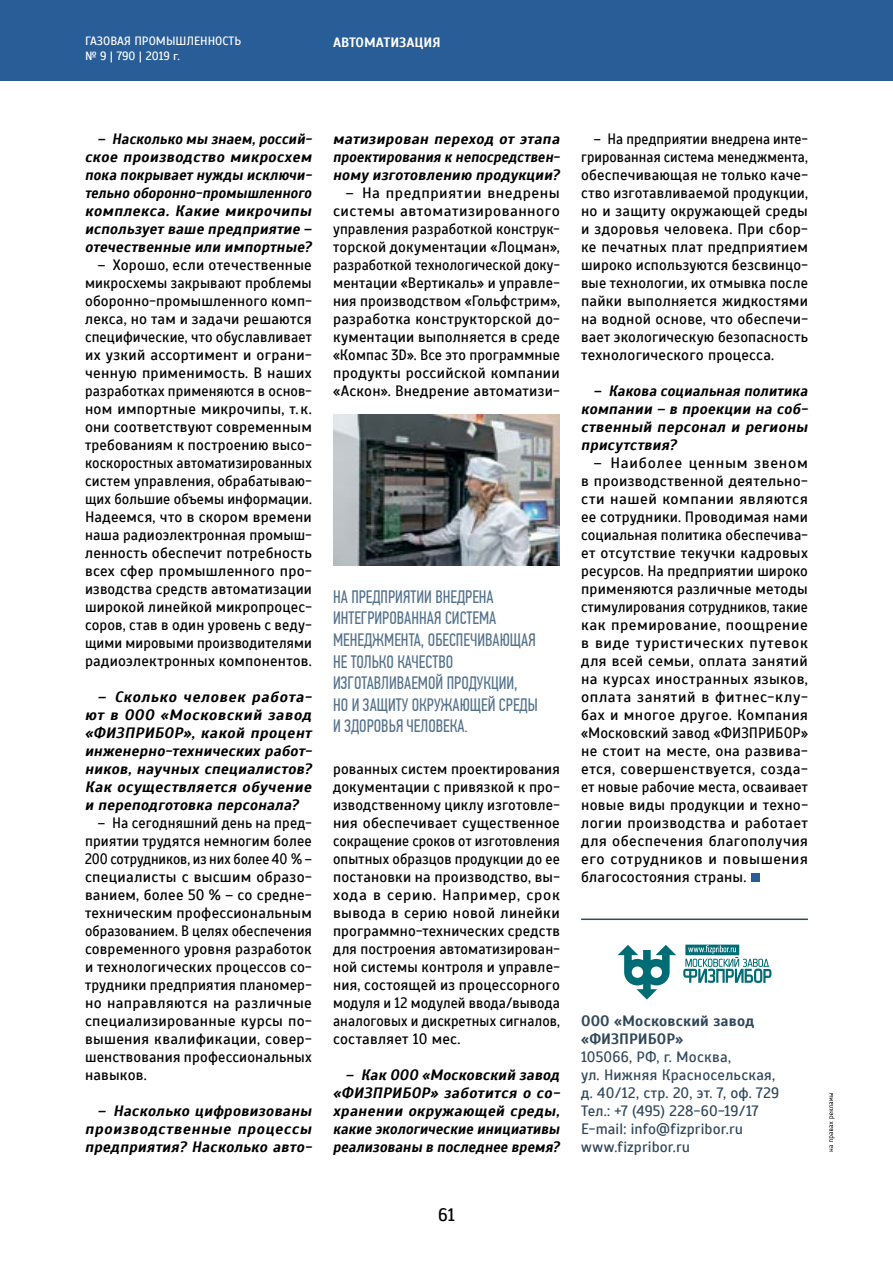
<style>
.page{position:relative;width:893px;height:1263px;background:#fff}
.page>*{position:absolute;margin:0;border:0;box-sizing:border-box;transform-origin:0 0}
.t1{font:18px/21.6px "PF Din Text Comp Pro";color:#54728b}
.t2{font:18px "Scada";color:#000}
.t3{font:15px/18px "Scada";letter-spacing:.015em;color:#000;text-align:justify}
.t4{font:italic 700 15px/18px "Scada";letter-spacing:.015em;color:#000;text-align:justify}
.t5{font:15px/18px "Scada";letter-spacing:.015em;color:#000;text-align:justify;scale:.95 1}
.t6{font:15px/18px "Scada";letter-spacing:.015em;color:#000;text-align:justify;scale:.92 1}
.t7{font:italic 700 15px/18px "Scada";letter-spacing:.015em;color:#000;text-align:justify;scale:.95 1}
.t8{font:15px/18px "Scada";letter-spacing:.015em;color:#32485a}
.t9{font:italic 700 15px/18px "Scada";letter-spacing:.015em;color:#000;text-align:justify;scale:.96 1}
.t10{font:700 15px/18px "Scada";letter-spacing:.01em;color:#32485a}
.t11{font:700 13.5px "Scada";color:#fff}
.t12{font:12px/14.4px "Scada";color:#fff}
</style>
<div class="page">
<div style="left:0;top:0;width:893px;height:81px;background:#295d97"></div>
<div style="left:751px;top:873px;width:8px;height:9px;background:#295d97"></div>
<hr style="left:581px;top:918px;width:227px;height:2px;background:#32485a">
<svg style="left:829px;top:1093px;width:6px;height:58px"></svg>
<svg style="left:618px;top:945px;width:153px;height:54px"></svg>
<img style="left:333px;top:414px;width:227px;height:152px">
<p class="t12" style="left:85px;top:34px;width:158px">ГАЗОВАЯ ПРОМЫШЛЕННОСТЬ № 9 | 790 | 2019 г.</p>
<p class="t11" style="left:333px;top:34px;width:109px">АВТОМАТИЗАЦИЯ</p>
<p class="t7" style="left:85px;top:130px;width:240px;text-indent:13px">– Насколько мы знаем, россий&shy;ское производство микросхем пока покрывает нужды исключи&shy;тельно оборонно-промышленного комплекса. Какие микрочипы использует ваше предприятие – отечественные или импортные?</p>
<p class="t3" style="left:85px;top:256px;width:228px;text-indent:13px">– Хорошо, если отечественные микросхемы закрывают проблемы оборонно-промышленного комп&shy;лекса, но там и задачи решаются специфические, что обуславливает их узкий ассортимент и ограни&shy;ченную применимость. В наших разработках применяются в основ&shy;ном импортные микрочипы, т. к. они соответствуют современным требованиям к построению высо&shy;коскоростных автоматизированных систем управления, обрабатываю&shy;щих большие объемы информации.<br>Надеемся, что в скором времени наша радиоэлектронная промыш&shy;ленность обеспечит потребность всех сфер промышленного про&shy;изводства средств автоматизации широкой линейкой микропроцес&shy;соров, став в один уровень с веду&shy;щими мировыми производителями радиоэлектронных компонентов.</p>
<p class="t4" style="left:85px;top:688px;width:228px;text-indent:13px">– Сколько человек работа&shy;ют в ООО «Московский завод «ФИЗПРИБОР», какой процент инженерно-технических работ&shy;ников, научных специалистов?<br>Как осуществляется обучение и переподготовка персонала?</p>
<p class="t5" style="left:85px;top:814px;width:240px;text-indent:13px">– На сегодняшний день на пред&shy;приятии трудятся немногим более 200 сотрудников, из них более 40 % – специалисты с высшим образо&shy;ванием, более 50 % – со средне&shy;техническим профессиональным образованием. В целях обеспечения современного уровня разработок и технологических процессов со&shy;трудники предприятия планомер&shy;но направляются на различные специализированные курсы по&shy;вышения квалификации, совер&shy;шенствования профессиональных навыков.</p>
<p class="t4" style="left:85px;top:1102px;width:228px;text-indent:13px">– Насколько цифровизованы производственные процессы предприятия? Насколько авто-</p>
<p class="t4" style="left:333px;top:130px;width:228px">матизирован переход от этапа проектирования к непосредствен&shy;ному изготовлению продукции?</p>
<p class="t3" style="left:333px;top:184px;width:228px;text-indent:13px">– На предприятии внедрены системы автоматизированного управления разработкой конструк&shy;торской документации «Лоцман», разработкой технологической доку&shy;ментации «Вертикаль» и управле&shy;ния производством «Гольфстрим», разработка конструкторской до&shy;кументации выполняется в среде «Компас 3D». Все это программные продукты российской компании «Аскон». Внедрение автоматизи-</p>
<p class="t1" style="left:333px;top:586px;width:206px">НА ПРЕДПРИЯТИИ ВНЕДРЕНА<br>ИНТЕГРИРОВАННАЯ СИСТЕМА<br>МЕНЕДЖМЕНТА, ОБЕСПЕЧИВАЮЩАЯ<br>НЕ ТОЛЬКО КАЧЕСТВО<br>ИЗГОТАВЛИВАЕМОЙ ПРОДУКЦИИ,<br>НО И ЗАЩИТУ ОКРУЖАЮЩЕЙ СРЕДЫ<br>И ЗДОРОВЬЯ ЧЕЛОВЕКА.</p>
<p class="t3" style="left:333px;top:760px;width:228px">рованных систем проектирования документации с привязкой к про&shy;изводственному циклу изготовле&shy;ния обеспечивает существенное сокращение сроков от изготовления опытных образцов продукции до ее постановки на производство, вы&shy;хода в серию. Например, срок вывода в серию новой линейки программно-технических средств для построения автоматизирован&shy;ной системы контроля и управле&shy;ния, состоящей из процессорного модуля и 12 модулей ввода/вывода аналоговых и дискретных сигналов, составляет 10 мес.</p>
<p class="t4" style="left:333px;top:1066px;width:228px;text-indent:13px">– Как ООО «Московский завод «ФИЗПРИБОР» заботится о со&shy;хранении окружающей среды, какие экологические инициативы реализованы в последнее время?</p>
<p class="t6" style="left:581px;top:130px;width:248px;text-indent:13px">– На предприятии внедрена инте&shy;грированная система менеджмента, обеспечивающая не только каче&shy;ство изготавливаемой продукции, но и защиту окружающей среды и здоровья человека. При сбор&shy;ке печатных плат предприятием широко используются безсвинцо&shy;вые технологии, их отмывка после пайки выполняется жидкостями на водной основе, что обеспечи&shy;вает экологическую безопасность технологического процесса.</p>
<p class="t9" style="left:581px;top:382px;width:238px;text-indent:13px">– Какова социальная политика компании – в проекции на соб&shy;ственный персонал и регионы присутствия?</p>
<p class="t3" style="left:581px;top:454px;width:228px;text-indent:13px">– Наиболее ценным звеном в производственной деятельно&shy;сти нашей компании являются ее сотрудники. Проводимая нами социальная политика обеспечива&shy;ет отсутствие текучки кадровых ресурсов. На предприятии широко применяются различные методы стимулирования сотрудников, такие как премирование, поощрение в виде туристических путевок для всей семьи, оплата занятий на курсах иностранных языков, оплата занятий в фитнес-клу&shy;бах и многое другое. Компания «Московский завод «ФИЗПРИБОР» не стоит на месте, она развива&shy;ется, совершенствуется, созда&shy;ет новые рабочие места, осваивает новые виды продукции и техно&shy;логии производства и работает для обеспечения благополучия его сотрудников и повышения благосостояния страны.</p>
<p class="t10" style="left:581px;top:1012px;width:175px">ООО «Московский завод «ФИЗПРИБОР»</p>
<p class="t8" style="left:581px;top:1048px;width:200px">105066, РФ, г. Москва,<br>ул. Нижняя Красносельская, д. 40/12, стр. 20, эт. 7, оф. 729<br>Тел.: +7 (495) 228‑60‑19/17<br>E-mail: info@fizpribor.ru www.fizpribor.ru</p>
<p class="t2" style="left:438px;top:1204px;width:18px">61</p>
</div>
